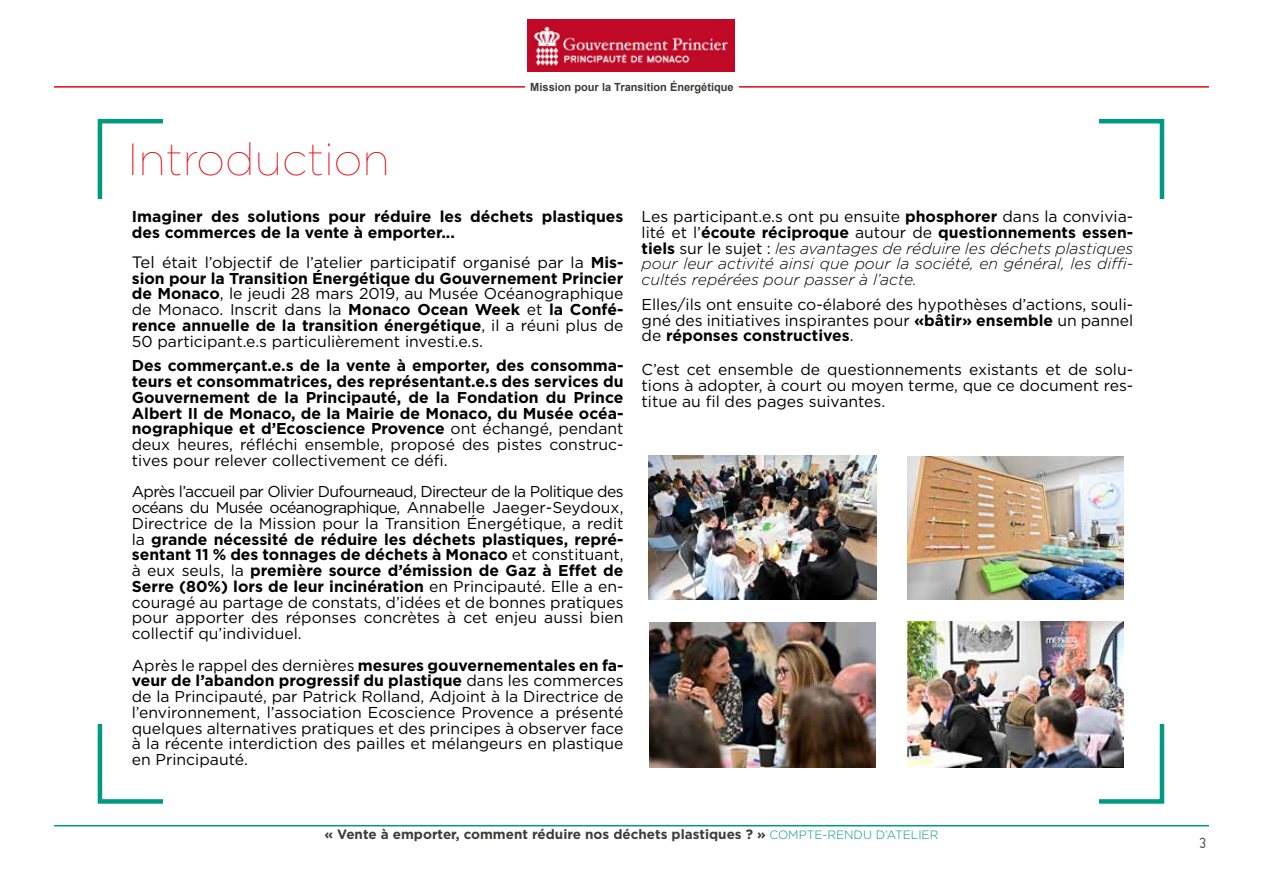
<style>
.page{position:relative;width:1263px;height:893px;background:#fff}
.page>*{position:absolute;margin:0;border:0;box-sizing:border-box;transform-origin:0 0}
.t1{font:100 45px "Gotham";color:#e30613}
.t2{font:15.75px/15.8px "Gotham";color:#000;text-align:justify}
.t3{font:700 15.75px/15.8px "Gotham";color:#000}
.t4{font:italic 300 15.75px/15.8px "Gotham";color:#000;text-align:justify}
.t5{font:15px "A Udimat";color:#56575d}
.t6{font:700 13.5px "Gotham";color:#3c3c3b}
.t7{font:700 11.25px "Arial";color:#3c3c3b}
.s1{font-size:16.5px}
.s2{font-weight:700}
.s3{font-weight:400}
.s4{font-weight:400;font-style:normal}
.s5{font-weight:700;font-style:normal}
.s6{font-weight:300;font-size:12px;color:#009982}
</style>
<div class="page">
<hr style="left:54px;top:86px;width:1155px;height:2px;background:#e30613">
<hr style="left:54px;top:825px;width:1155px;height:1px;background:#009982">
<img style="left:528px;top:19px;width:206px;height:53px">
<div style="left:525px;top:83px;width:214px;height:19px;background:#fff"></div>
<img style="left:648px;top:455px;width:228px;height:145px">
<img style="left:649px;top:623px;width:227px;height:144px">
<img style="left:908px;top:456px;width:216px;height:144px">
<img style="left:908px;top:622px;width:216px;height:145px">
<h1 class="t1" style="left:128px;top:132px;width:264px">Introduction</h1>
<p class="t7" style="left:530px;top:80px;width:205px">Mission pour la Transition Énergétique</p>
<p class="t3" style="left:132px;top:208px;width:493px">Imaginer des solutions pour réduire les déchets plastiques des commerces de la vente à emporter...</p>
<p class="t2" style="left:132px;top:254px;width:493px"><span class="s1">Tel</span> était l’objectif de l’atelier participatif organisé par la <span class="s2">Mis&shy;sion pour la Transition Énergétique du Gouvernement Princier de Monaco</span>, le jeudi 28 mars 2019, au Musée Océanographique de Monaco. Inscrit dans la <span class="s2">Monaco Ocean Week</span> et <span class="s2">la Confé&shy;rence annuelle de la transition énergétique</span>, il a réuni plus de 50 participant.e.s particulièrement investi.e.s.</p>
<p class="t3" style="left:132px;top:358px;width:493px;text-align:justify">Des commerçant.e.s de la vente à emporter, des consomma&shy;teurs et consommatrices, des représentant.e.s des services du Gouvernement de la Principauté, de la Fondation du Prince Albert II de Monaco, de la Mairie de Monaco, du Musée océa&shy;nographique et d’Ecoscience Provence <span class="s3">ont échangé, pendant deux heures, réfléchi ensemble, proposé des pistes construc&shy;tives pour relever collectivement ce défi.</span></p>
<p class="t2" style="left:132px;top:483px;width:493px">Après l’accueil par Olivier Dufourneaud, Directeur de la Politique des océans du Musée océanographique, Annabelle Jaeger-Seydoux, Directrice de la Mission pour la Transition Énergétique, a redit la <span class="s2">grande nécessité de réduire les déchets plastiques, repré&shy;sentant 11 % des tonnages de déchets à Monaco</span> et constituant, à eux seuls, la <span class="s2">première source d’émission de Gaz à Effet de Serre (80%) lors de leur incinération</span> en Principauté. Elle a en&shy;couragé au partage de constats, d’idées et de bonnes pratiques pour apporter des réponses concrètes à cet enjeu aussi bien collectif qu’individuel.</p>
<p class="t2" style="left:132px;top:657px;width:493px">Après le rappel des dernières <span class="s2">mesures gouvernementales en fa&shy;veur de l’abandon progressif du plastique</span> dans les commerces de la Principauté, par Patrick Rolland, Adjoint à la Directrice de l’environnement, l’association Ecoscience Provence a présenté quelques alternatives pratiques et des principes à observer face à la récente interdiction des pailles et mélangeurs en plastique en Principauté.</p>
<p class="t4" style="left:641px;top:208px;width:493px"><span class="s4">Les participant.e.s ont pu ensuite</span> <span class="s5">phosphorer</span> <span class="s4">dans la convivia&shy;lité et l’</span><span class="s5">écoute réciproque</span> <span class="s4">autour de</span> <span class="s5">questionnements essen&shy;tiels</span> <span class="s4">sur le sujet :</span> les avantages de réduire les déchets plastiques pour leur activité ainsi que pour la société, en général, les diffi&shy;cultés repérées pour passer à l’acte.</p>
<p class="t2" style="left:641px;top:296px;width:493px">Elles/ils ont ensuite co-élaboré des hypothèses d’actions, souli&shy;gné des initiatives inspirantes pour <span class="s2">«bâtir» ensemble</span> un pannel de <span class="s2">réponses constructives</span>.</p>
<p class="t2" style="left:641px;top:361px;width:493px">C’est cet ensemble de questionnements existants et de solu&shy;tions à adopter, à court ou moyen terme, que ce document res&shy;titue au fil des pages suivantes.</p>
<p class="t6" style="left:324px;top:825px;width:615px">« Vente à emporter, comment réduire nos déchets plastiques ? » <span class="s6">COMPTE-RENDU D’ATELIER</span></p>
<p class="t5" style="left:1199px;top:834px;width:8px">3</p>
</div>
